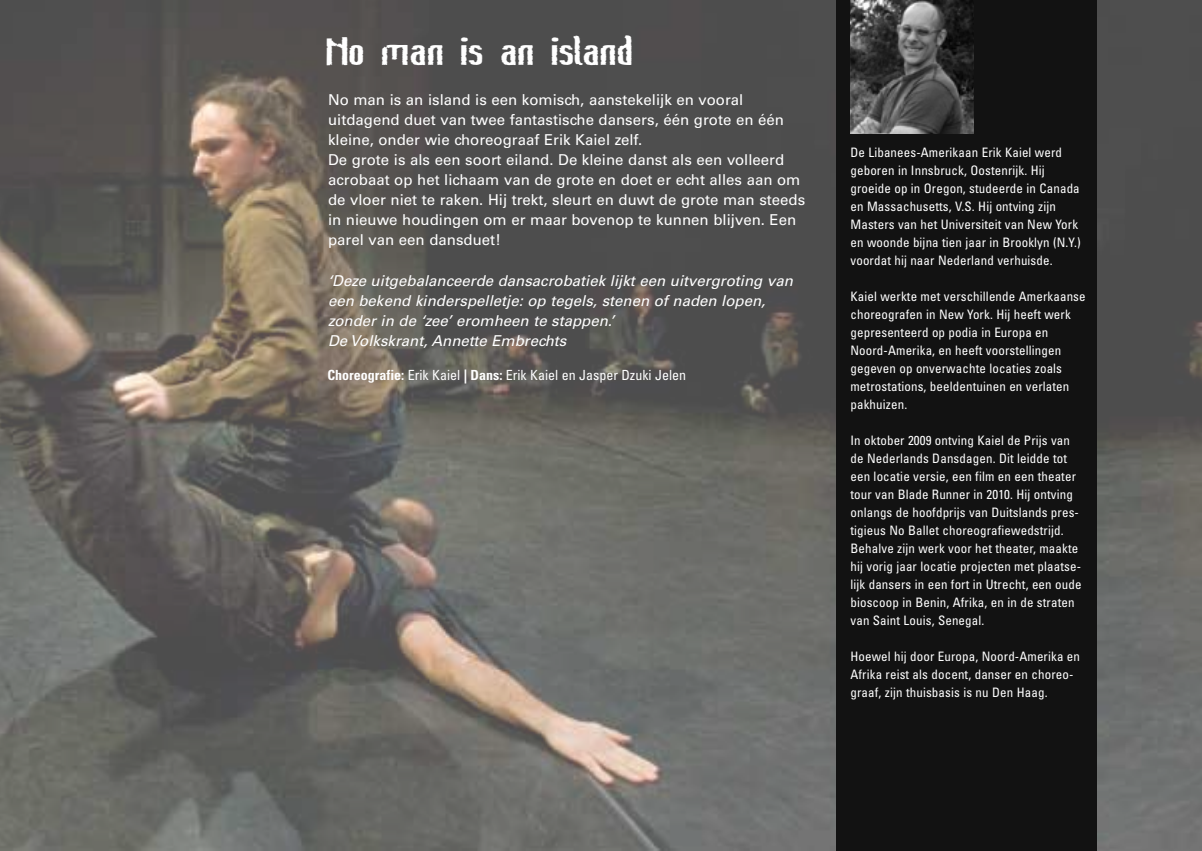
<style>
.page{position:relative;width:1202px;height:851px;background:#fff}
.page>*{position:absolute;margin:0;border:0;box-sizing:border-box;transform-origin:0 0}
.t1{font:40px "Bee Ridge Vintage Semicondensed Bo";color:#fff}
.t2{font:15px/20px "Univers LT Std";color:#fff}
.t3{font:italic 15px/20px "Univers LT Std";color:#fff}
.t4{font:condensed 14px "Univers LT Std";color:#fff}
.t5{font:condensed 13px/18px "Univers LT Std";letter-spacing:.01em;color:#fff}
.s1{font-weight:700}
</style>
<div class="page">
<img style="left:0;top:0;width:837px;height:850px">
<div style="left:837px;top:0;width:260px;height:850px;background:#121212"></div>
<img style="left:850px;top:0;width:124px;height:133px">
<img style="left:1097px;top:0;width:105px;height:850px">
<h1 class="t1" style="left:325px;top:28px;width:309px">No man is an island</h1>
<p class="t2" style="left:328px;top:90px;width:479px">No man is an island is een komisch, aanstekelijk en vooral uitdagend duet van twee fantastische dansers, één grote en één kleine, onder wie choreograaf Erik Kaiel zelf.<br>De grote is als een soort eiland. De kleine danst als een volleerd acrobaat op het lichaam van de grote en doet er echt alles aan om de vloer niet te raken. Hij trekt, sleurt en duwt de grote man steeds in nieuwe houdingen om er maar bovenop te kunnen blijven. Een parel van een dansduet!</p>
<p class="t3" style="left:328px;top:270px;width:466px">‘Deze uitgebalanceerde dansacrobatiek lijkt een uitvergroting van een bekend kinderspelletje: op tegels, stenen of naden lopen, zonder in de ‘zee’ eromheen te stappen.’<br>De Volkskrant, Annette Embrechts</p>
<p class="t4" style="left:327px;top:366px;width:360px"><span class="s1">Choreografie:</span> Erik Kaiel <span class="s1">| Dans:</span> Erik Kaiel en Jasper Dzuki Jelen</p>
<p class="t5" style="left:850px;top:143px;width:232px">De Libanees-Amerikaan Erik Kaiel werd geboren in Innsbruck, Oostenrijk. Hij groeide op in Oregon, studeerde in Canada en Massachusetts, V.S. Hij ontving zijn Masters van het Universiteit van New York en woonde bijna tien jaar in Brooklyn (N.Y.) voordat hij naar Nederland verhuisde.</p>
<p class="t5" style="left:850px;top:287px;width:237px">Kaiel werkte met verschillende Amerkaanse choreografen in New York. Hij heeft werk gepresenteerd op podia in Europa en Noord-Amerika, en heeft voorstellingen gegeven op onverwachte locaties zoals metrostations, beeldentuinen en verlaten pakhuizen.</p>
<p class="t5" style="left:850px;top:431px;width:233px">In oktober 2009 ontving Kaiel de Prijs van de Nederlands Dansdagen. Dit leidde tot een locatie versie, een film en een theater tour van Blade Runner in 2010. Hij ontving onlangs de hoofdprijs van Duitslands pres&shy;tigieus No Ballet choreografiewedstrijd.<br>Behalve zijn werk voor het theater, maakte hij vorig jaar locatie projecten met plaatse&shy;lijk dansers in een fort in Utrecht, een oude bioscoop in Benin, Afrika, en in de straten van Saint Louis, Senegal.</p>
<p class="t5" style="left:850px;top:647px;width:231px">Hoewel hij door Europa, Noord-Amerika en<br>Afrika reist als docent, danser en choreo&shy;graaf, zijn thuisbasis is nu Den Haag.</p>
</div>
